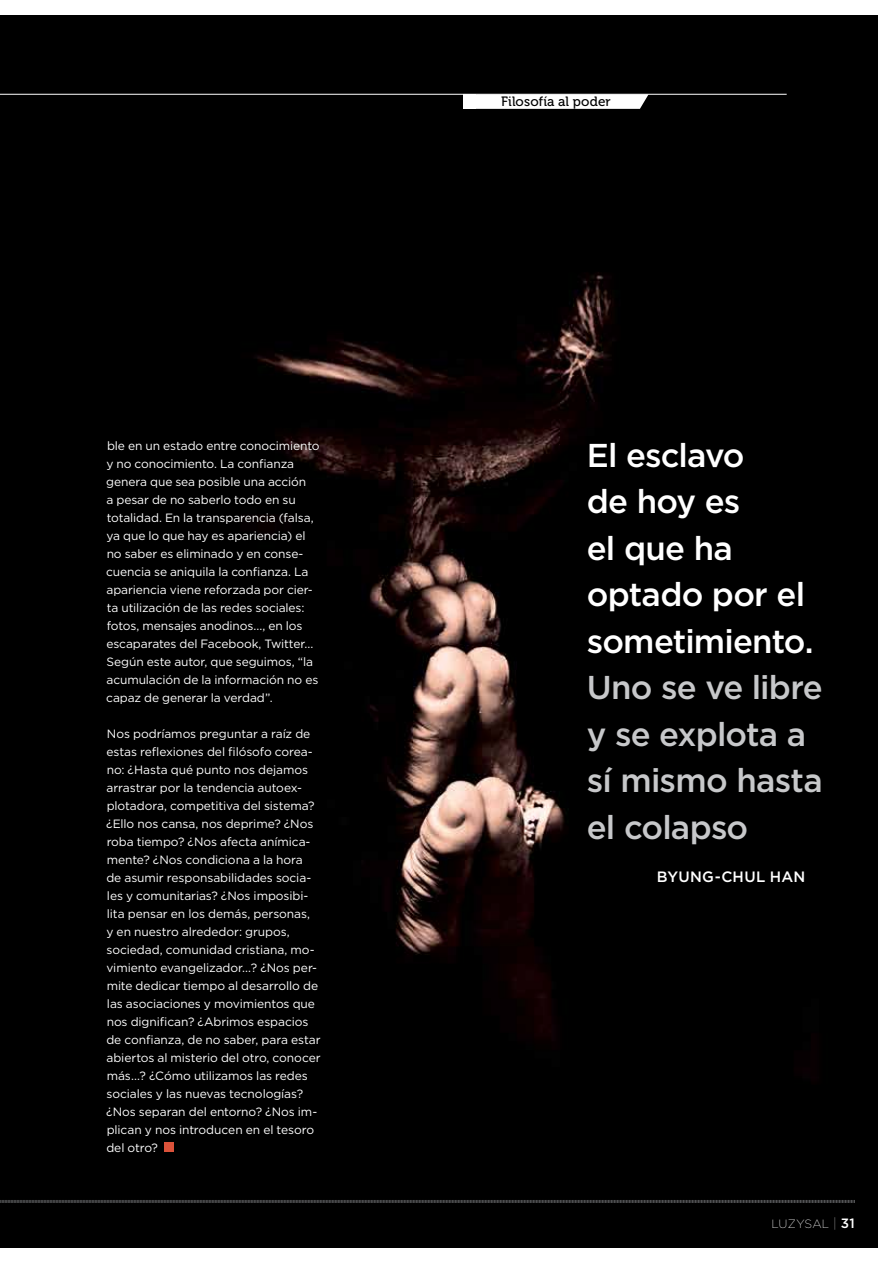
<style>
.page{position:relative;width:893px;height:1263px;background:#fff}
.page>*{position:absolute;margin:0;border:0;box-sizing:border-box;transform-origin:0 0}
.t1{font:500 33px/46.5px "Gotham";letter-spacing:-.025em;color:#fff}
.t2{font:500 33px/46.5px "Gotham";letter-spacing:-.025em;color:#c7c8ca}
.t3{font:500 15px "Gotham";letter-spacing:.015em;color:#fff}
.t4{font:13.5px "Museo 500";letter-spacing:.005em;color:#000}
.t5{font:12px/18px "Gotham";letter-spacing:-.005em;color:#fff}
.t6{font:200 12px "Gotham";letter-spacing:.01em;color:#fff}
.s1{font-weight:100;font-size:13.5px}
.s2{font-weight:500;font-size:13.5px}
</style>
<div class="page">
<img style="left:0;top:15px;width:877px;height:1233px">
<svg style="left:0;top:1199px;width:855px;height:4px;background:#2b2c2d"></svg>
<hr style="left:0;top:94px;width:787px;height:1px;background:#fff">
<div style="left:164px;top:1142px;width:10px;height:10px;background:#db523a"></div>
<svg style="left:476px;top:94px;width:173px;height:15px"></svg>
<div style="left:463px;top:94px;width:13px;height:15px;background:#fff"></div>
<p class="t5" style="left:106px;top:437px;width:215px">ble en un estado entre conocimiento y no conocimiento. La confianza genera que sea posible una acción<br>a pesar de no saberlo todo en su totalidad. En la transparencia (falsa, ya que lo que hay es apariencia) el no saber es eliminado y en conse&shy;cuencia se aniquila la confianza. La apariencia viene reforzada por cier&shy;ta utilización de las redes sociales: fotos, mensajes anodinos..., en los escaparates del Facebook, Twitter...<br>Según este autor, que seguimos, “la acumulación de la información no es capaz de generar la verdad”.</p>
<p class="t5" style="left:106px;top:725px;width:216px">Nos podríamos preguntar a raíz de estas reflexiones del filósofo corea&shy;no: ¿Hasta qué punto nos dejamos arrastrar por la tendencia autoex&shy;plotadora, competitiva del sistema? ¿Ello nos cansa, nos deprime? ¿Nos roba tiempo? ¿Nos afecta anímica&shy;mente? ¿Nos condiciona a la hora<br>de asumir responsabilidades socia&shy;les y comunitarias? ¿Nos imposibi&shy;lita pensar en los demás, personas,<br>y en nuestro alrededor: grupos, sociedad, comunidad cristiana, mo&shy;vimiento evangelizador...? ¿Nos per&shy;mite dedicar tiempo al desarrollo de las asociaciones y movimientos que nos dignifican? ¿Abrimos espacios de confianza, de no saber, para estar abiertos al misterio del otro, conocer más...? ¿Cómo utilizamos las redes sociales y las nuevas tecnologías? ¿Nos separan del entorno? ¿Nos im&shy;plican y nos introducen en el tesoro del otro?</p>
<p class="t4" style="left:501px;top:94px;width:111px">Filosofía al poder</p>
<h1 class="t1" style="left:587px;top:431px;width:228px">El esclavo<br>de hoy es<br>el que ha optado por el sometimiento.</h1>
<h1 class="t2" style="left:587px;top:663px;width:238px">Uno se ve libre y se explota a sí mismo hasta el colapso</h1>
<p class="t3" style="left:657px;top:868px;width:150px">BYUNG-CHUL HAN</p>
<p class="t6" style="left:772px;top:1217px;width:85px">LUZYSAL <span class="s1">|</span> <span class="s2">31</span></p>
</div>
